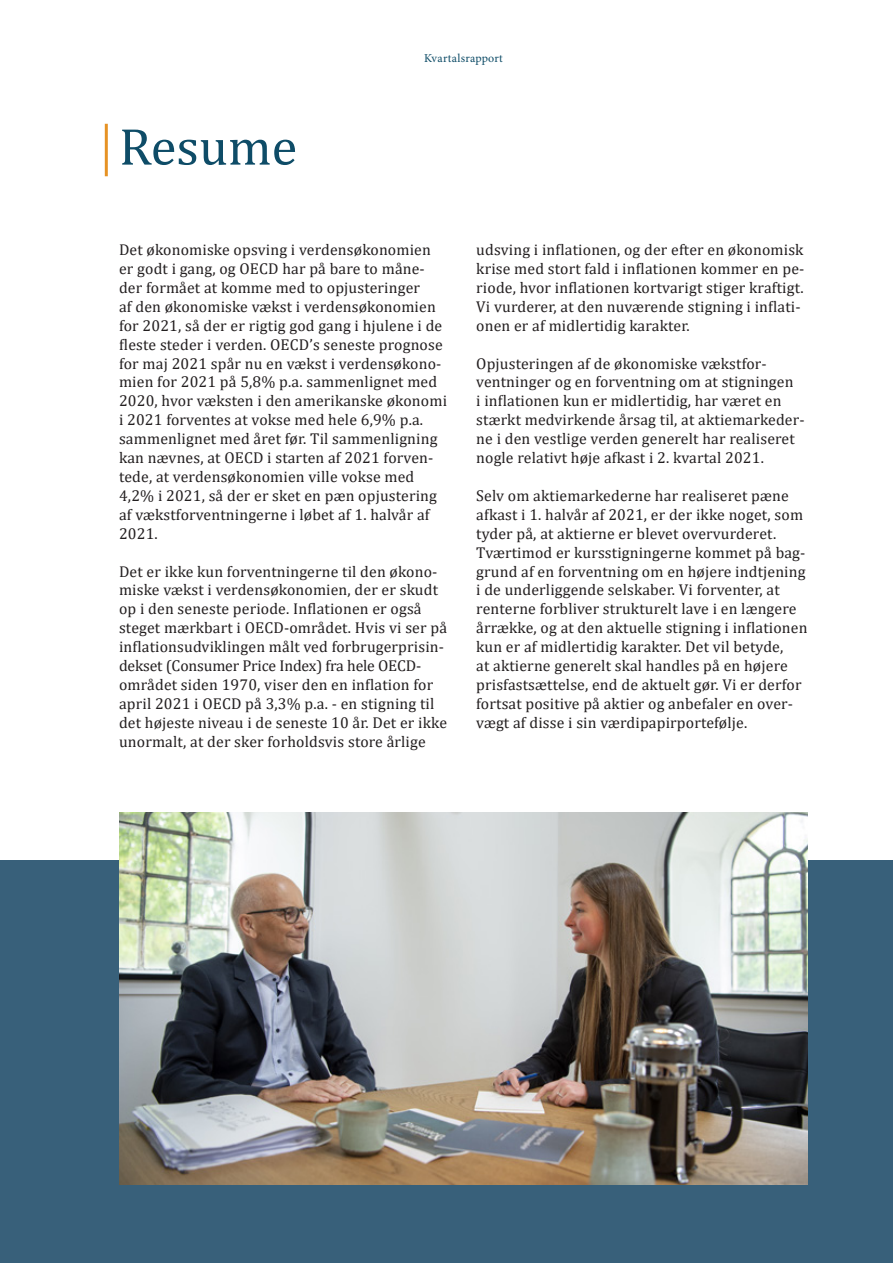
<style>
.page{position:relative;width:893px;height:1263px;background:#fff}
.page>*{position:absolute;margin:0;border:0;box-sizing:border-box;transform-origin:0 0}
.t1{font:52.5px "Cambria";color:#0e4c67}
.t2{font:15.75px/18.9px "Cambria";letter-spacing:.01em;color:#231f20}
.t3{font:12px "Minion Pro";letter-spacing:.015em;color:#0e4c67}
</style>
<div class="page">
<hr style="left:105px;top:124px;width:3px;height:52px;background:#e69224">
<div style="left:0;top:860px;width:893px;height:403px;background:#38607a"></div>
<img style="left:119px;top:812px;width:689px;height:373px">
<h1 class="t1" style="left:119px;top:116px;width:180px">Resume</h1>
<p class="t3" style="left:424px;top:50px;width:80px">Kvartalsrapport</p>
<p class="t2" style="left:119px;top:240px;width:330px">Det økonomiske opsving i verdensøkonomien er godt i gang, og OECD har på bare to måne&shy;der formået at komme med to opjusteringer<br>af den økonomiske vækst i verdensøkonomien for 2021, så der er rigtig god gang i hjulene i de fleste steder i verden. OECD’s seneste prognose for maj 2021 spår nu en vækst i verdensøkono&shy;mien for 2021 på 5,8% p.a. sammenlignet med 2020, hvor væksten i den amerikanske økonomi i 2021 forventes at vokse med hele 6,9% p.a. sammenlignet med året før. Til sammenligning kan nævnes, at OECD i starten af 2021 forven&shy;tede, at verdensøkonomien ville vokse med 4,2% i 2021, så der er sket en pæn opjustering af vækstforventningerne i løbet af 1. halvår af 2021.</p>
<p class="t2" style="left:119px;top:562px;width:329px">Det er ikke kun forventningerne til den økono&shy;miske vækst i verdensøkonomien, der er skudt op i den seneste periode. Inflationen er også steget mærkbart i OECD-området. Hvis vi ser på inflationsudviklingen målt ved forbrugerprisin&shy;dekset (Consumer Price Index) fra hele OECD&shy;området siden 1970, viser den en inflation for april 2021 i OECD på 3,3% p.a. - en stigning til det højeste niveau i de seneste 10 år. Det er ikke unormalt, at der sker forholdsvis store årlige</p>
<p class="t2" style="left:476px;top:240px;width:330px">udsving i inflationen, og der efter en økonomisk krise med stort fald i inflationen kommer en pe&shy;riode, hvor inflationen kortvarigt stiger kraftigt.<br>Vi vurderer, at den nuværende stigning i inflati&shy;onen er af midlertidig karakter.</p>
<p class="t2" style="left:476px;top:354px;width:330px">Opjusteringen af de økonomiske vækstfor&shy;ventninger og en forventning om at stigningen<br>i inflationen kun er midlertidig, har været en stærkt medvirkende årsag til, at aktiemarkeder&shy;ne i den vestlige verden generelt har realiseret nogle relativt høje afkast i 2. kvartal 2021.</p>
<p class="t2" style="left:476px;top:486px;width:333px">Selv om aktiemarkederne har realiseret pæne afkast i 1. halvår af 2021, er der ikke noget, som tyder på, at aktierne er blevet overvurderet.<br>Tværtimod er kursstigningerne kommet på bag&shy;grund af en forventning om en højere indtjening i de underliggende selskaber. Vi forventer, at renterne forbliver strukturelt lave i en længere årrække, og at den aktuelle stigning i inflationen kun er af midlertidig karakter. Det vil betyde,<br>at aktierne generelt skal handles på en højere prisfastsættelse, end de aktuelt gør. Vi er derfor fortsat positive på aktier og anbefaler en over&shy;vægt af disse i sin værdipapirportefølje.</p>
</div>
